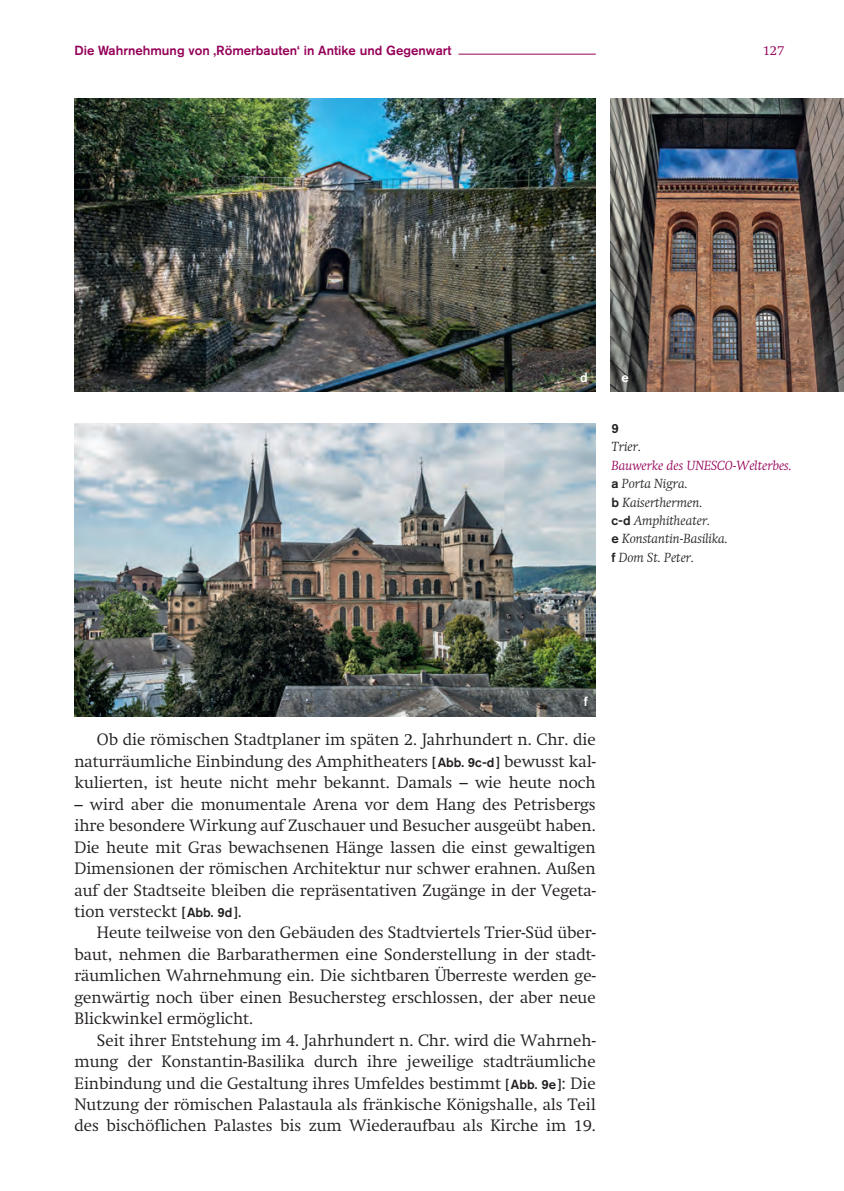
<style>
.page{position:relative;width:844px;height:1191px;background:#fff}
.page>*{position:absolute;margin:0;border:0;box-sizing:border-box;transform-origin:0 0}
.t1{font:300 16.28px/21.3px "Swift";color:#231f20;text-align:justify}
.t2{font:italic 300 13.12px/18.4px "Swift";color:#231f20}
.t3{font:500 13.12px "Akzidenz Grotesk Std";color:#950058}
.t4{font:300 13.12px "Swift";color:#950058}
.t5{font:500 13.12px "Akzidenz Grotesk Std";color:#fff}
.t6{font:500 13.12px "Akzidenz Grotesk Std";color:#231f20}
.s1{color:#950058}
.s2{font-family:"Akzidenz Grotesk Std";font-weight:500;font-style:normal}
.s3{font-family:"Akzidenz Grotesk Std";font-weight:500;font-size:13.12px}
</style>
<div class="page">
<hr style="left:458px;top:54px;width:137px;height:1px;background:#950058">
<img style="left:74px;top:99px;width:521px;height:292px">
<img style="left:610px;top:99px;width:233px;height:292px">
<img style="left:74px;top:423px;width:521px;height:293px">
<p class="t3" style="left:74px;top:42px;width:378px">Die Wahrnehmung von ‚Römerbauten‘ in Antike und Gegenwart</p>
<p class="t4" style="left:762px;top:42px;width:23px">127</p>
<p class="t5" style="left:580px;top:369px;width:9px">d</p>
<p class="t5" style="left:621px;top:369px;width:9px">e</p>
<p class="t6" style="left:611px;top:420px;width:9px">9</p>
<p class="t2" style="left:611px;top:438px;width:31px">Trier.</p>
<p class="t2" style="left:611px;top:456px;width:182px"><span class="s1">Bauwerke des UNESCO-Welterbes. </span><span class="s2">a</span> Porta Nigra.<br><span class="s2">b</span> Kaiserthermen.<br><span class="s2">c-d</span> Amphitheater.<br><span class="s2">e</span> Konstantin-Basilika.<br><span class="s2">f</span> Dom St. Peter.</p>
<p class="t5" style="left:583px;top:693px;width:6px">f</p>
<p class="t1" style="left:74px;top:729px;width:522px;text-indent:22px">Ob die römischen Stadtplaner im späten 2. Jahrhundert n. Chr. die naturräumliche Einbindung des Amphitheaters <span class="s3">[Abb. 9c-d]</span> bewusst kal&shy;kulierten, ist heute nicht mehr bekannt. Damals – wie heute noch</p>
<p class="t1" style="left:74px;top:793px;width:522px">– wird aber die monumentale Arena vor dem Hang des Petrisbergs ihre besondere Wirkung auf Zuschauer und Besucher ausgeübt haben.<br>Die heute mit Gras bewachsenen Hänge lassen die einst gewaltigen Dimensionen der römischen Architektur nur schwer erahnen. Außen auf der Stadtseite bleiben die repräsentativen Zugänge in der Vegeta&shy;tion versteckt <span class="s3">[Abb. 9d]</span>.</p>
<p class="t1" style="left:74px;top:922px;width:522px;text-indent:22px">Heute teilweise von den Gebäuden des Stadtviertels Trier-Süd über&shy;baut, nehmen die Barbarathermen eine Sonderstellung in der stadt&shy;räumlichen Wahrnehmung ein. Die sichtbaren Überreste werden ge&shy;genwärtig noch über einen Besuchersteg erschlossen, der aber neue Blickwinkel ermöglicht.</p>
<p class="t1" style="left:74px;top:1029px;width:522px;text-indent:22px">Seit ihrer Entstehung im 4. Jahrhundert n. Chr. wird die Wahrneh&shy;mung der Konstantin-Basilika durch ihre jeweilige stadträumliche Einbindung und die Gestaltung ihres Umfeldes bestimmt <span class="s3">[Abb. 9e]</span>: Die Nutzung der römischen Palastaula als fränkische Königshalle, als Teil des bischöflichen Palastes bis zum Wiederaufbau als Kirche im 19.</p>
</div>
